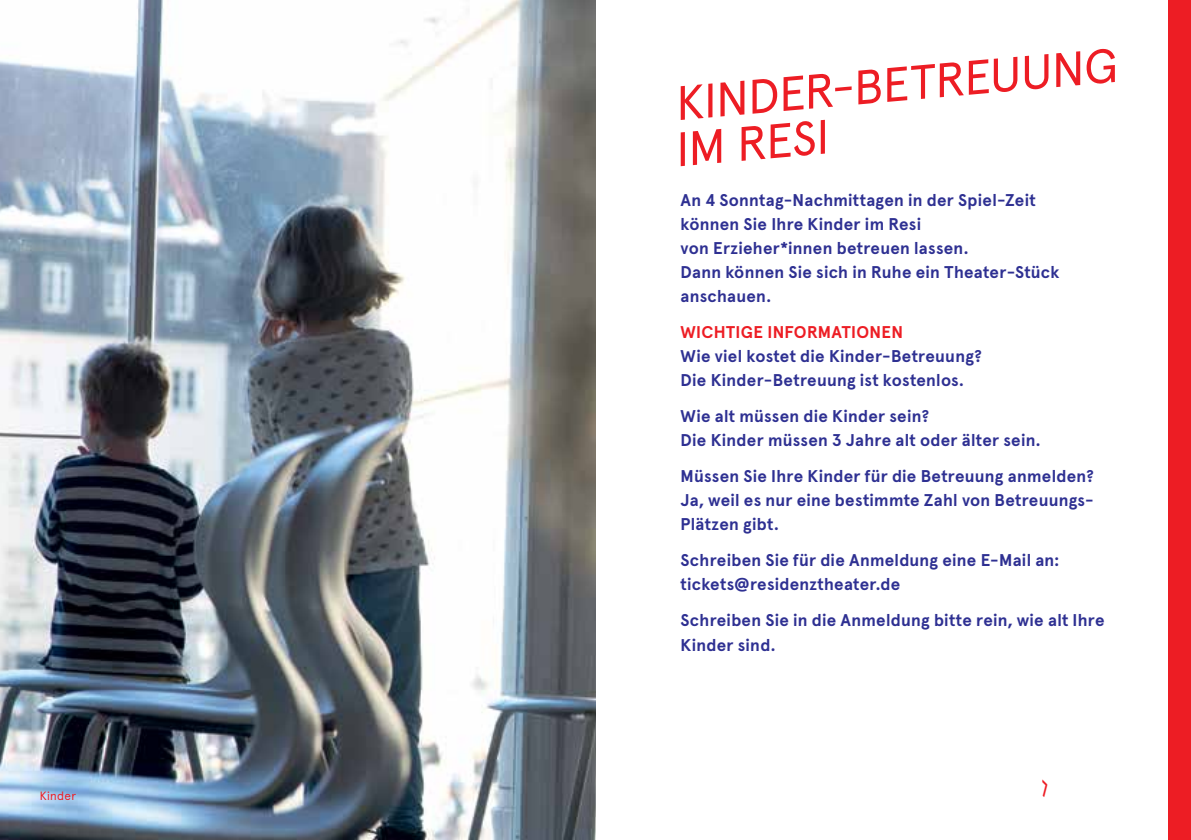
<style>
.page{position:relative;width:1191px;height:840px;background:#fff}
.page>*{position:absolute;margin:0;border:0;box-sizing:border-box;transform-origin:0 0}
.t1{font:48px/46px "Apercu Pro";color:#ed1d24}
.t2{font:700 17px/24px "Apercu Pro";letter-spacing:.015em;color:#2e3092}
.t3{font:700 17px "Apercu Pro";letter-spacing:.015em;color:#ed1d24}
.t4{font:12px "Apercu Pro";letter-spacing:.03em;color:#ed1d24}
</style>
<div class="page">
<div style="left:1168px;top:0;width:23px;height:839px;background:#ed1d24"></div>
<img style="left:0;top:0;width:595px;height:839px">
<p class="t4" style="left:40px;top:788px;width:38px">Kinder</p>
<h1 class="t1" style="left:669px;top:81px;width:448px;rotate:-5deg">KINDER-BETREUUNG<br>IM RESI</h1>
<p class="t2" style="left:680px;top:187px;width:380px">An 4 Sonntag-Nachmittagen in der Spiel-Zeit können Sie Ihre Kinder im Resi<br>von Erzieher*innen betreuen lassen.<br>Dann können Sie sich in Ruhe ein Theater-Stück anschauen.</p>
<p class="t3" style="left:680px;top:319px;width:224px">WICHTIGE INFORMATIONEN</p>
<p class="t2" style="left:680px;top:343px;width:303px">Wie viel kostet die Kinder-Betreuung?<br>Die Kinder-Betreuung ist kostenlos.</p>
<p class="t2" style="left:680px;top:403px;width:361px">Wie alt müssen die Kinder sein?<br>Die Kinder müssen 3 Jahre alt oder älter sein.</p>
<p class="t2" style="left:680px;top:463px;width:415px;text-align:justify">Müssen Sie Ihre Kinder für die Betreuung anmelden?<br>Ja, weil es nur eine bestimmte Zahl von Betreuungs-Plätzen gibt.</p>
<p class="t2" style="left:680px;top:547px;width:380px">Schreiben Sie für die Anmeldung eine E-Mail an: tickets@residenztheater.de</p>
<p class="t2" style="left:680px;top:607px;width:425px">Schreiben Sie in die Anmeldung bitte rein, wie alt Ihre<br>Kinder sind.</p>
</div>
